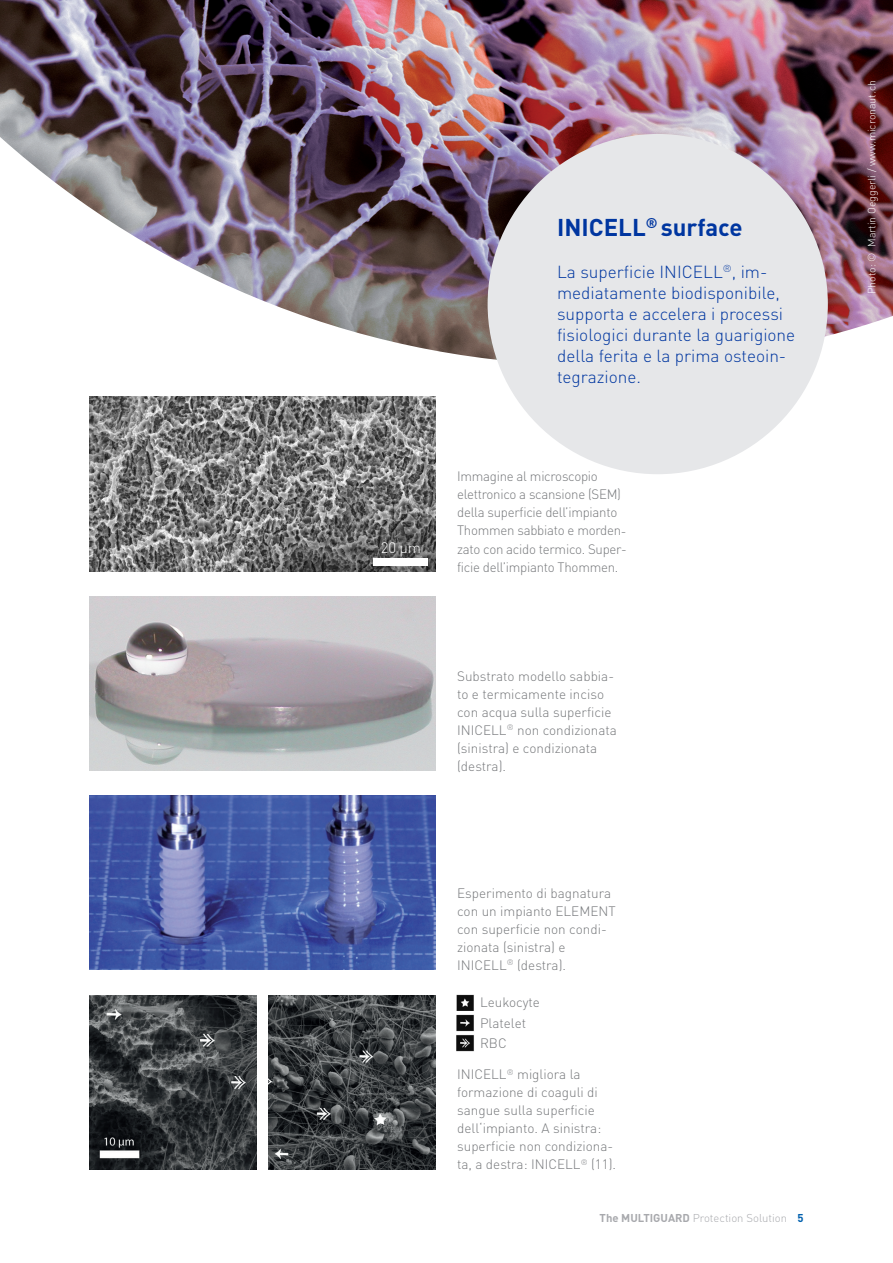
<style>
.page{position:relative;width:893px;height:1263px;background:#fff}
.page>*{position:absolute;margin:0;border:0;box-sizing:border-box;transform-origin:0 0}
.t1{font:700 24px "DIN Pro";color:#0036a0}
.t2{font:300 17.25px/21px "DIN Pro";color:#0036a0}
.t3{font:300 15px "DIN Pro";color:#fff}
.t4{font:300 13.5px/18px "DIN Pro";color:#76787b}
.t5{font:300 13.5px/18px "DIN Pro";letter-spacing:-.02em;color:#76787b}
.t6{font:300 11.25px "DIN Pro";color:#a8a9ad}
.t7{font:300 10.5px "DIN Pro";color:#fff}
.s1{font-weight:700}
.s2{font-weight:700;color:#0160ae}
</style>
<div class="page">
<img style="left:0;top:0;width:893px;height:364px">
<div style="left:488px;top:134px;width:340px;height:340px;background:#e6e7e9;border-radius:50%"></div>
<img style="left:90px;top:397px;width:346px;height:174px">
<img style="left:89px;top:995px;width:167px;height:174px">
<img style="left:269px;top:995px;width:167px;height:174px">
<img style="left:89px;top:796px;width:347px;height:174px">
<img style="left:89px;top:596px;width:347px;height:175px">
<div style="left:373px;top:558px;width:54px;height:7px;background:#fff"></div>
<img style="left:456px;top:995px;width:18px;height:16px">
<img style="left:456px;top:1015px;width:18px;height:16px">
<img style="left:456px;top:1035px;width:18px;height:16px">
<p class="t3" style="left:381px;top:536px;width:42px">20 µm</p>
<h1 class="t1" style="left:557px;top:209px;width:187px">INICELL<sup>®</sup> surface</h1>
<p class="t2" style="left:557px;top:260px;width:240px">La superficie INICELL<sup>®</sup>, im&shy;mediatamente biodisponibile, supporta e accelera i processi fisiologici durante la guarigione della ferita e la prima osteoin&shy;tegrazione.</p>
<p class="t5" style="left:457px;top:467px;width:171px">Immagine al microscopio elettronico a scansione (SEM) della superficie dell’impianto<br>Thommen sabbiato e morden&shy;zato con acido termico. Super&shy;ficie dell’impianto Thommen.</p>
<p class="t4" style="left:457px;top:666px;width:161px">Substrato modello sabbia&shy;to e termicamente inciso con acqua sulla superficie<br>INICELL<sup>®</sup> non condizionata (sinistra) e condizionata (destra).</p>
<p class="t4" style="left:457px;top:883px;width:160px">Esperimento di bagnatura con un impianto ELEMENT con superficie non condi&shy;zionata (sinistra) e<br>INICELL<sup>®</sup> (destra).</p>
<p class="t4" style="left:480px;top:991px;width:61px;line-height:20.4px">Leukocyte<br>Platelet<br>RBC</p>
<p class="t4" style="left:457px;top:1065px;width:161px">INICELL<sup>®</sup> migliora la formazione di coaguli di sangue sulla superficie dell‘impianto. A sinistra: superficie non condiziona&shy;ta, a destra: INICELL<sup>®</sup> (11).</p>
<p class="t6" style="left:600px;top:1210px;width:206px"><span class="s1">The MULTIGUARD</span> Protection Solution <span class="s2">5</span></p>
<p class="t7" style="left:864px;top:294px;width:215px;rotate:-90deg">Photo: © Martin Oeggerli / www.micronaut.ch</p>
</div>
